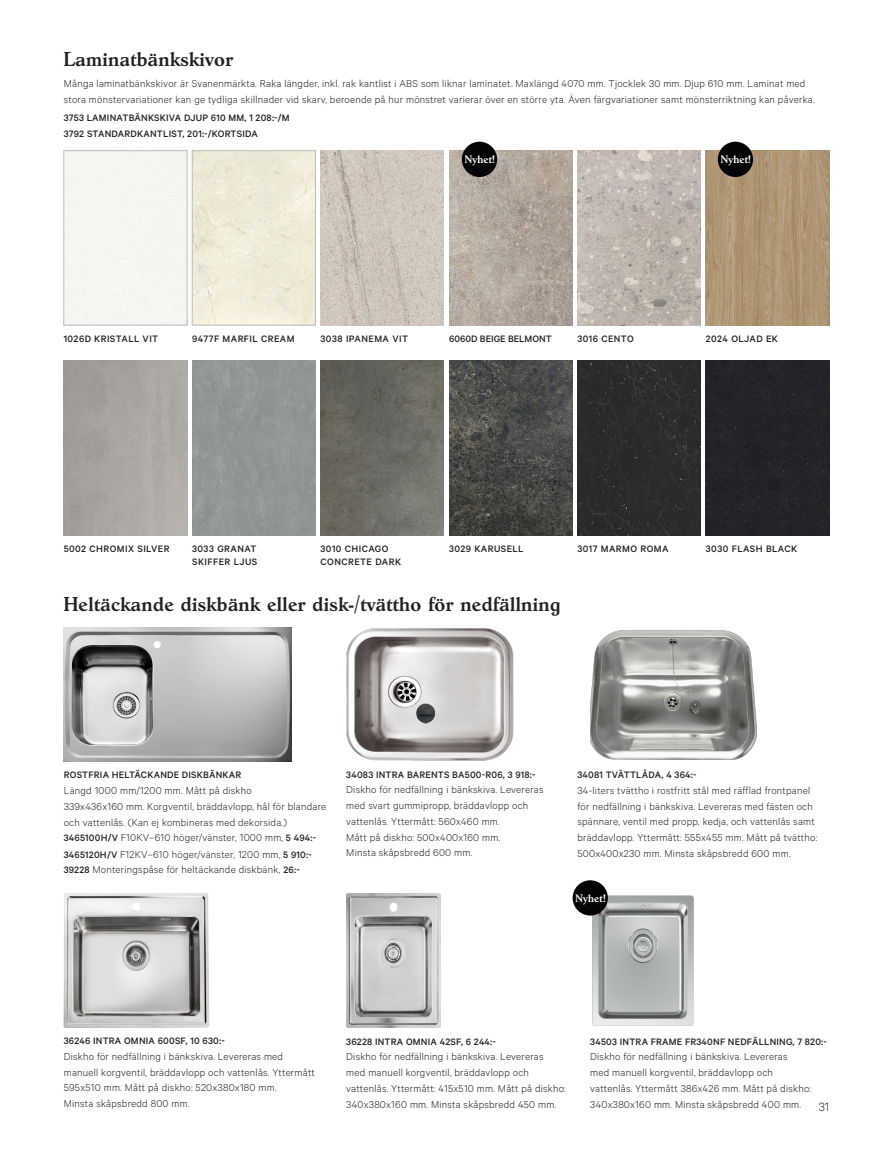
<style>
.page{position:relative;width:893px;height:1149px;background:#fff}
.page>*{position:absolute;margin:0;border:0;box-sizing:border-box;transform-origin:0 0}
.Rubrik_B{font:500 19.5px "Hoboken Serial";letter-spacing:.02em;color:#231f20}
.t1{font:300 13.5px "Calibre";color:#231f20}
.Brödtext_materialfakta{font:300 11.25px/15.8px "Calibre";letter-spacing:.02em;color:#231f20}
.Brödtext_materialfakta-2{font:500 10.5px "Calibre";letter-spacing:.02em;color:#231f20}
.Bildtext_VERSALER{font:500 10.5px/13.5px "Calibre";letter-spacing:.04em;color:#231f20}
.Nyhet_mini{font:500 10.5px "Hoboken Serial";letter-spacing:.02em;color:#fff}
.Bildtext_VERSALER-2{font:500 10.5px "Calibre";color:#231f20}
.Brödtext_materialfakta-3{font:500 10.5px "Calibre";letter-spacing:.04em;color:#231f20}
.s1{font-weight:500;font-size:10.5px}
</style>
<div class="page">
<div style="left:192px;top:360px;width:123px;height:175px;background:#919696"></div>
<img style="left:321px;top:151px;width:123px;height:174px">
<img style="left:346px;top:628px;width:168px;height:133px">
<img style="left:412px;top:702px;width:30px;height:21px">
<img style="left:64px;top:627px;width:227px;height:134px">
<img style="left:590px;top:630px;width:166px;height:129px">
<img style="left:64px;top:893px;width:146px;height:134px">
<img style="left:590px;top:892px;width:104px;height:134px">
<img style="left:346px;top:893px;width:95px;height:134px">
<div style="left:706px;top:360px;width:123px;height:175px;background:#242329"></div>
<img style="left:577px;top:151px;width:124px;height:174px">
<div style="left:64px;top:150px;width:123px;height:175px;border:1px solid #babbbb"></div>
<img style="left:449px;top:151px;width:123px;height:174px">
<img style="left:321px;top:360px;width:123px;height:175px">
<img style="left:449px;top:360px;width:123px;height:175px">
<img style="left:194px;top:152px;width:120px;height:171px">
<div style="left:192px;top:150px;width:124px;height:175px;border:1px solid #babbbb"></div>
<img style="left:706px;top:151px;width:123px;height:174px">
<img style="left:577px;top:360px;width:124px;height:175px">
<div style="left:462px;top:142px;width:35px;height:35px;background:#060306;border-radius:50%"></div>
<div style="left:573px;top:880px;width:35px;height:35px;background:#060306;border-radius:50%"></div>
<div style="left:718px;top:142px;width:35px;height:35px;background:#060306;border-radius:50%"></div>
<p class="Rubrik_B" style="left:64px;top:47px;width:171px">Laminatbänkskivor</p>
<p class="Brödtext_materialfakta" style="left:64px;top:75px;width:752px">Många laminatbänkskivor är Svanenmärkta. Raka längder, inkl. rak kantlist i ABS som liknar laminatet. Maxlängd 4070 mm. Tjocklek 30 mm. Djup 610 mm. Laminat med stora mönstervariationer kan ge tydliga skillnader vid skarv, beroende på hur mönstret varierar över en större yta. Även färgvariationer samt mönsterriktning kan påverka.</p>
<p class="Brödtext_materialfakta-2" style="left:64px;top:112px;width:227px">3753 LAMINATBÄNKSKIVA DJUP 610 MM, 1 208:-/M</p>
<p class="Brödtext_materialfakta-2" style="left:64px;top:128px;width:196px">3792 STANDARDKANTLIST, 201:-/KORTSIDA</p>
<p class="Nyhet_mini" style="left:465px;top:153px;width:32px">Nyhet!</p>
<p class="Nyhet_mini" style="left:721px;top:153px;width:32px">Nyhet!</p>
<p class="Brödtext_materialfakta-3" style="left:64px;top:332px;width:96px">1026D KRISTALL VIT</p>
<p class="Bildtext_VERSALER" style="left:321px;top:331px;width:89px">3038 IPANEMA VIT</p>
<p class="Bildtext_VERSALER-2" style="left:449px;top:332px;width:104px">6060D BEIGE BELMONT</p>
<p class="Bildtext_VERSALER" style="left:192px;top:331px;width:104px">9477F MARFIL CREAM</p>
<p class="Bildtext_VERSALER" style="left:706px;top:331px;width:74px">2024 OLJAD EK</p>
<p class="Bildtext_VERSALER" style="left:577px;top:331px;width:58px">3016 CENTO</p>
<p class="Bildtext_VERSALER" style="left:64px;top:541px;width:107px">5002 CHROMIX SILVER</p>
<p class="Bildtext_VERSALER" style="left:192px;top:541px;width:67px">3033 GRANAT<br>SKIFFER LJUS</p>
<p class="Bildtext_VERSALER" style="left:321px;top:541px;width:82px">3010 CHICAGO<br>CONCRETE DARK</p>
<p class="Bildtext_VERSALER" style="left:449px;top:541px;width:76px">3029 KARUSELL</p>
<p class="Bildtext_VERSALER" style="left:577px;top:541px;width:93px">3017 MARMO ROMA</p>
<p class="Bildtext_VERSALER" style="left:706px;top:541px;width:93px">3030 FLASH BLACK</p>
<p class="Rubrik_B" style="left:64px;top:592px;width:498px">Heltäckande diskbänk eller disk-/tvättho för nedfällning</p>
<p class="Brödtext_materialfakta-2" style="left:64px;top:768px;width:179px">ROSTFRIA HELTÄCKANDE DISKBÄNKAR</p>
<p class="Brödtext_materialfakta" style="left:64px;top:781px;width:264px">Längd 1000 mm/1200 mm. Mått på diskho<br>339x436x160 mm. Korgventil, bräddavlopp, hål för blandare och vattenlås. (Kan ej kombineras med dekorsida.)<br><span class="s1">3465100H/V</span> F10KV–610 höger/vänster, 1000 mm, <span class="s1">5 494:-</span></p>
<p class="Brödtext_materialfakta" style="left:64px;top:845px;width:249px"><span class="s1">3465120H/V</span> F12KV–610 höger/vänster, 1200 mm, <span class="s1">5 910:-</span></p>
<p class="Brödtext_materialfakta" style="left:64px;top:860px;width:237px"><span class="s1">39228</span> Monteringspåse för heltäckande diskbänk, <span class="s1">26:-</span></p>
<p class="Brödtext_materialfakta-2" style="left:346px;top:768px;width:191px">34083 INTRA BARENTS BA500-R06, 3 918:-</p>
<p class="Brödtext_materialfakta" style="left:346px;top:781px;width:199px">Diskho för nedfällning i bänkskiva. Levereras med svart gummipropp, bräddavlopp och vattenlås. Yttermått: 560x460 mm.<br>Mått på diskho: 500x400x160 mm.<br>Minsta skåpsbredd 600 mm.</p>
<p class="Brödtext_materialfakta-2" style="left:577px;top:768px;width:121px">34081 TVÄTTLÅDA, 4 364:-</p>
<p class="Brödtext_materialfakta" style="left:577px;top:781px;width:241px">34-liters tvättho i rostfritt stål med räfflad frontpanel för nedfällning i bänkskiva. Levereras med fästen och spännare, ventil med propp, kedja, och vattenlås samt bräddavlopp. Yttermått: 555x455 mm. Mått på tvättho:<br>500x400x230 mm. Minsta skåpsbredd 600 mm.</p>
<p class="Nyhet_mini" style="left:575px;top:891px;width:32px">Nyhet!</p>
<p class="Brödtext_materialfakta-2" style="left:64px;top:1034px;width:162px">36246 INTRA OMNIA 600SF, 10 630:-</p>
<p class="Brödtext_materialfakta" style="left:64px;top:1047px;width:253px">Diskho för nedfällning i bänkskiva. Levereras med manuell korgventil, bräddavlopp och vattenlås. Yttermått 595x510 mm. Mått på diskho: 520x380x180 mm.<br>Minsta skåpsbredd 800 mm.</p>
<p class="Brödtext_materialfakta-2" style="left:346px;top:1034px;width:151px">36228 INTRA OMNIA 42SF, 6 244:-</p>
<p class="Brödtext_materialfakta" style="left:346px;top:1048px;width:221px">Diskho för nedfällning i bänkskiva. Levereras<br>med manuell korgventil, bräddavlopp och vattenlås. Yttermått: 415x510 mm. Mått på diskho:<br>340x380x160 mm. Minsta skåpsbredd 450 mm.</p>
<p class="Brödtext_materialfakta-2" style="left:590px;top:1034px;width:238px">34503 INTRA FRAME FR340NF NEDFÄLLNING, 7 820:-</p>
<p class="Brödtext_materialfakta" style="left:590px;top:1048px;width:222px">Diskho för nedfällning i bänkskiva. Levereras<br>med manuell korgventil, bräddavlopp och vattenlås. Yttermått 386x426 mm. Mått på diskho:<br>340x380x160 mm. Minsta skåpsbredd 400 mm.</p>
<p class="t1" style="left:819px;top:1098px;width:12px">31</p>
</div>
